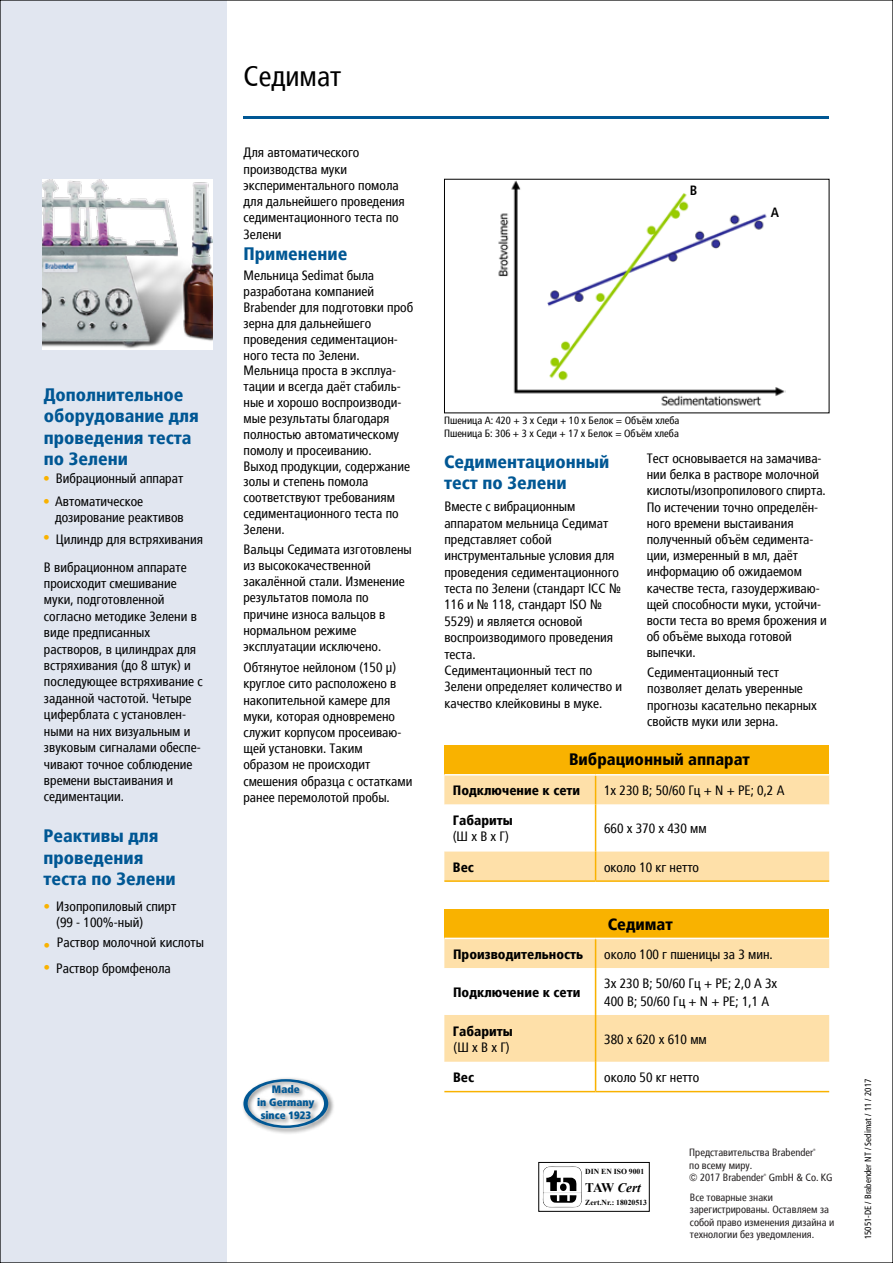
<style>
.page{position:relative;width:893px;height:1263px;background:#fff}
.page>*{position:absolute;margin:0;border:0;box-sizing:border-box;transform-origin:0 0}
.t1{font:condensed 28.5px "Frutiger LTCYR";color:#000}
.t2{font:900 condensed 18px/21.6px "Frutiger LTCYR";color:#005794}
.t3{font:900 condensed 16.5px "Frutiger LTCYR";color:#000}
.t4{font:condensed 13.5px/16.2px "Frutiger LTCYR";color:#000}
.t5{font:900 condensed 13.5px/16px "Frutiger LTCYR";color:#000}
.t6{font:700 condensed 13.5px "Frutiger LT Std";color:#000}
.t7{font:italic 700 13.2px "Times New Roman";color:#000}
.t8{font:900 condensed 10.8px/12.9px "Frutiger LT Std";color:#005794;text-align:center}
.t9{font:10.5px/12.6px "Frutiger LTCYR57 Condensed";color:#231f20}
.t10{font:condensed 10.5px/12.6px "Frutiger LTCYR";color:#000}
.t11{font:condensed 9px "Frutiger LT Std";color:#000}
.t12{font:700 7.65px "Times New Roman";color:#000}
.s1{font-family:"Frutiger LT Std";color:#f9b200}
.s2{font-family:"Frutiger LT Std"}
.s3{font-family:"Frutiger LT Std";font-weight:400}
.s4{font-weight:400}
.s5{font-style:normal}
.s6{font-family:"Frutiger LTCYR";font-stretch:condensed}
</style>
<div class="page">
<div style="left:0;top:0;width:226px;height:1263px;background:#e1e6f0"></div>
<hr style="left:243px;top:117px;width:586px;height:2px;background:#005794">
<div style="left:444px;top:909px;width:385px;height:29px;background:#f9b200"></div>
<div style="left:444px;top:939px;width:385px;height:29px;background:#fee0a9"></div>
<svg style="left:444px;top:968px;width:385px;height:123px"></svg>
<svg style="left:595px;top:939px;width:1px;height:29px"></svg>
<hr style="left:595px;top:968px;width:1px;height:47px;background:#f9b200">
<hr style="left:595px;top:1015px;width:1px;height:47px;background:#f9b200">
<svg style="left:595px;top:1062px;width:1px;height:29px"></svg>
<hr style="left:444px;top:1091px;width:152px;height:1px;background:#f9b200">
<hr style="left:596px;top:1091px;width:233px;height:1px;background:#f9b200">
<img style="left:43px;top:179px;width:170px;height:170px">
<img style="left:498px;top:181px;width:287px;height:225px">
<div style="left:444px;top:745px;width:385px;height:30px;background:#f9b200"></div>
<svg style="left:444px;top:775px;width:385px;height:105px"></svg>
<hr style="left:444px;top:880px;width:152px;height:2px;background:#f9b200">
<hr style="left:596px;top:880px;width:233px;height:2px;background:#f9b200">
<hr style="left:444px;top:774px;width:152px;height:1px;background:#fff">
<hr style="left:596px;top:774px;width:233px;height:1px;background:#fff">
<div style="left:241px;top:1076px;width:94px;height:59px;background:#000;opacity:.5"></div>
<svg style="left:243px;top:1079px;width:85px;height:49px"></svg>
<div style="left:539px;top:1162px;width:110px;height:49px;border:1px solid #000"></div>
<svg style="left:542px;top:1166px;width:40px;height:42px"></svg>
<h2 class="t2" style="left:44px;top:384px;width:157px">Дополнительное оборудование для проведения теста по Зелени</h2>
<p class="t4" style="left:43px;top:471px;width:142px"><span class="s1">•</span> Вибрационный аппарат</p>
<p class="t4" style="left:55px;top:494px;width:130px;text-indent:-12px"><span class="s1">•</span> Автоматическое дозирование реактивов</p>
<p class="t4" style="left:43px;top:525px;width:162px;line-height:27.9px"><span class="s1">•</span> Цилиндр для встряхивания<br>В вибрационном аппарате</p>
<p class="t4" style="left:44px;top:575px;width:160px">происходит смешивание муки, подготовленной согласно методике Зелени в виде предписанных растворов, в цилиндрах для встряхивания (до 8 штук) и последующее встряхивание с заданной частотой. Четыре циферблата с установлен&shy;ными на них визуальным и звуковым сигналами обеспе&shy;чивают точное соблюдение времени выстаивания и седиментации.</p>
<h2 class="t2" style="left:44px;top:825px;width:134px">Реактивы для проведения теста по Зелени</h2>
<p class="t4" style="left:56px;top:899px;width:122px;text-indent:-13px"><span class="s1">•</span> Изопропиловый спирт <span class="s2">(</span>99 - 100%-ный)</p>
<p class="t4" style="left:44px;top:934px;width:162px"><span class="s1">•</span> Раствор молочной кислоты</p>
<p class="t4" style="left:44px;top:960px;width:129px"><span class="s1">•</span> Раствор бромфенола</p>
<h1 class="t1" style="left:243px;top:61px;width:99px">Седимат</h1>
<p class="t4" style="left:244px;top:145px;width:163px">Для автоматического производства муки экспериментального помола для дальнейшего проведения седиментационного теста по<br>Зелени</p>
<h2 class="t2" style="left:243px;top:244px;width:105px">Применение</h2>
<p class="t4" style="left:244px;top:268px;width:171px">Мельница Sedimat была разработана компанией<br>Brabender для подготовки проб зерна для дальнейшего проведения седиментацион&shy;ного теста по Зелени.<br>Мельница проста в эксплуа&shy;тации и всегда даёт стабиль&shy;ные и хорошо воспроизводи&shy;мые результаты благодаря полностью автоматическому помолу и просеиванию.<br>Выход продукции, содержание золы и степень помола соответствуют требованиям седиментационного теста по<br>Зелени.</p>
<p class="t4" style="left:243px;top:541px;width:170px">Вальцы Седимата изготовлены из высококачественной закалённой стали. Изменение результатов помола по причине износа вальцов в нормальном режиме эксплуатации исключено.</p>
<p class="t4" style="left:243px;top:660px;width:170px">Обтянутое нейлоном (150 µ) круглое сито расположено в накопительной камере для муки, которая одновремено служит корпусом просеиваю&shy;щей установки. Таким<br>образом не происходит смешения образца с остатками ранее перемолотой пробы.</p>
<p class="t8" style="left:257px;top:1083px;width:59px">Made<br>in Germany since 1923</p>
<p class="t6" style="left:690px;top:182px;width:9px">B</p>
<p class="t6" style="left:771px;top:204px;width:10px">A</p>
<p class="t10" style="left:444px;top:415px;width:237px">Пшеница А: 420 + 3 x Седи + 10 x Белок = Объём хлеба<br>Пшеница Б: 306 + 3 x Седи + 17 x Белок = Объём хлеба</p>
<h2 class="t2" style="left:444px;top:451px;width:167px">Седиментационный тест по Зелени</h2>
<p class="t4" style="left:444px;top:499px;width:179px">Вместе с вибрационным аппаратом мельница Седимат представляет собой инструментальные условия для проведения седиментационного теста по Зелени (стандарт ICC №<br>116 и № 118, стандарт ISO №<br>5529) и является основой воспроизводимого проведения теста.<br>Седиментационный тест по<br>Зелени определяет количество и качество клейковины в муке.</p>
<p class="t4" style="left:647px;top:451px;width:182px">Тест основывается на замачива&shy;нии белка в растворе молочной кислоты/изопропилового спирта.<br>По истечении точно определён&shy;ного времени выстаивания полученный объём седимента&shy;ции, измеренный в мл, даёт информацию об ожидаемом качестве теста, газоудерживаю&shy;щей способности муки, устойчи&shy;вости теста во время брожения и об объёме выхода готовой выпечки.</p>
<p class="t4" style="left:647px;top:665px;width:171px">Седиментационный тест позволяет делать уверенные прогнозы касательно пекарных свойств муки или зерна.</p>
<p class="t3" style="left:569px;top:750px;width:182px">Вибрационный аппарат</p>
<p class="t5" style="left:453px;top:783px;width:129px">Подключение к сети</p>
<p class="t4" style="left:604px;top:783px;width:182px">1x 230 В; 50/60 Гц + N + PE; 0,2 A</p>
<p class="t5" style="left:453px;top:813px;width:62px">Габариты <span class="s3">(</span><span class="s4">Ш x В x Г)</span></p>
<p class="t4" style="left:604px;top:821px;width:104px">660 x 370 x 430 мм</p>
<p class="t5" style="left:453px;top:859px;width:22px">Вес</p>
<p class="t4" style="left:604px;top:859px;width:97px">около 10 кг нетто</p>
<p class="t3" style="left:608px;top:915px;width:67px">Седимат</p>
<p class="t5" style="left:453px;top:947px;width:132px">Производительность</p>
<p class="t4" style="left:604px;top:947px;width:170px">около 100 г пшеницы за 3 мин.</p>
<p class="t5" style="left:453px;top:984px;width:129px">Подключение к сети</p>
<p class="t4" style="left:604px;top:974px;width:174px;line-height:18.3px">3x 230 В; 50/60 Гц + PE; 2,0 A 3x<br>400 В; 50/60 Гц + N + PE; 1,1 A</p>
<p class="t5" style="left:453px;top:1023px;width:61px">Габариты</p>
<p class="t4" style="left:454px;top:1039px;width:58px">(Ш x В x Г)</p>
<p class="t4" style="left:604px;top:1031px;width:104px">380 x 620 x 610 мм</p>
<p class="t5" style="left:453px;top:1069px;width:22px">Вес</p>
<p class="t4" style="left:604px;top:1069px;width:97px">около 50 кг нетто</p>
<p class="t12" style="left:585px;top:1166px;width:60px">DIN EN ISO 9001</p>
<p class="t7" style="left:585px;top:1179px;width:57px"><span class="s5">TAW</span> Cert</p>
<p class="t12" style="left:585px;top:1197px;width:63px">Zert.Nr.: 18020513</p>
<p class="t9" style="left:689px;top:1146px;width:145px">Представительства Brabender<sup>®<br></sup>по всему миру.<br>© 201<span class="s6">7</span> Brabender<sup>®</sup> GmbH &amp; Co. KG</p>
<p class="t9" style="left:690px;top:1191px;width:146px">Все товарные знаки зарегистрированы. Оставляем за собой право изменения дизайна и технологии без уведомления.</p>
<p class="t11" style="left:863px;top:1239px;width:162px;rotate:-90deg">15051-DE / Brabender NT / Sedimat / 11 / 2017</p>
</div>
